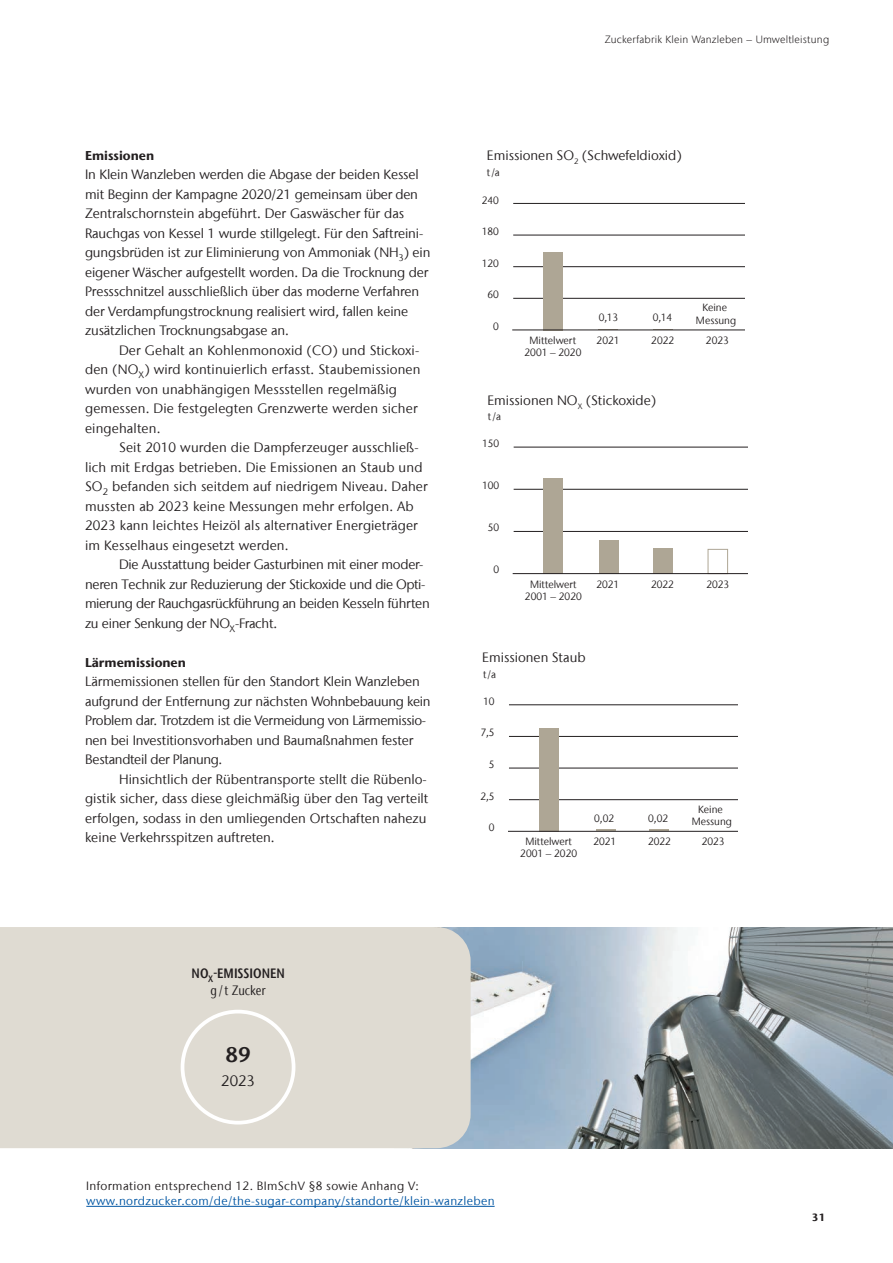
<style>
.page{position:relative;width:893px;height:1263px;background:#fff}
.page>*{position:absolute;margin:0;border:0;box-sizing:border-box;transform-origin:0 0}
.t1{font:600 21px "Stone Sans IIITC Com";color:#231f20}
.t2{font:15px "Stone Sans IIITC Com";color:#231f20}
.t3{font:13.5px/19.5px "Stone Sans IIITC Com";letter-spacing:-.01em;color:#231f20}
.t4{font:13.5px/19.5px "Stone Sans IIITC Com";letter-spacing:.01em;color:#231f20}
.t5{font:600 condensed 13.5px/16.5px "Stone Sans IIITC Com";color:#231f20;text-align:center}
.t6{font:700 12.75px "Stone Sans IIITC Com";color:#231f20}
.t7{font:12px "Stone Sans IIITC Com";letter-spacing:.03em;color:#0156a3}
.t8{font:12px "Stone Sans IIITC Com";letter-spacing:.03em;color:#231f20}
.t9{font:10.5px/12.1px "Stone Sans IIITC Com";color:#231f20;text-align:center}
.t10{font:300 10.5px "Stone Sans IIITC Com";letter-spacing:.02em;color:#231f20}
.t11{font:700 10.5px "Stone Sans IIITC Com";color:#231f20}
.s1{font-weight:400}
</style>
<div class="page">
<img style="left:471px;top:927px;width:422px;height:221px">
<div style="left:0;top:927px;width:471px;height:221px;background:#dfdbd2"></div>
<div style="left:181px;top:1010px;width:114px;height:114px;border:4px solid #fff;border-radius:50%"></div>
<hr style="left:513px;top:203px;width:231px;height:1px;background:#231f20">
<hr style="left:513px;top:266px;width:231px;height:1px;background:#231f20">
<hr style="left:513px;top:235px;width:231px;height:1px;background:#231f20">
<hr style="left:513px;top:298px;width:231px;height:1px;background:#231f20">
<div style="left:543px;top:252px;width:20px;height:78px;background:#aea695"></div>
<svg style="left:653px;top:329px;width:19px;height:1px"></svg>
<svg style="left:598px;top:329px;width:20px;height:1px"></svg>
<hr style="left:512px;top:330px;width:232px;height:1px;background:#231f20">
<hr style="left:514px;top:447px;width:233px;height:1px;background:#231f20">
<hr style="left:514px;top:489px;width:233px;height:1px;background:#231f20">
<hr style="left:514px;top:531px;width:233px;height:1px;background:#231f20">
<div style="left:708px;top:549px;width:20px;height:25px;border:1px solid #aea695"></div>
<div style="left:544px;top:478px;width:19px;height:96px;background:#aea695"></div>
<div style="left:653px;top:548px;width:19px;height:26px;background:#aea695"></div>
<div style="left:599px;top:541px;width:19px;height:33px;background:#aea695"></div>
<hr style="left:513px;top:573px;width:234px;height:1px;background:#231f20">
<hr style="left:509px;top:799px;width:228px;height:1px;background:#231f20">
<hr style="left:509px;top:736px;width:228px;height:1px;background:#231f20">
<hr style="left:509px;top:768px;width:228px;height:1px;background:#231f20">
<hr style="left:509px;top:704px;width:228px;height:1px;background:#231f20">
<div style="left:539px;top:728px;width:20px;height:103px;background:#aea695"></div>
<svg style="left:649px;top:830px;width:20px;height:1px"></svg>
<svg style="left:596px;top:830px;width:19px;height:1px"></svg>
<hr style="left:508px;top:831px;width:229px;height:1px;background:#231f20">
<hr style="left:86px;top:1206px;width:409px;height:1px;background:#0156a3">
<p class="t6" style="left:85px;top:147px;width:71px">Emissionen</p>
<p class="t3" style="left:85px;top:164px;width:347px">In Klein Wanzleben werden die Abgase der beiden Kessel mit Beginn der Kampagne 2020/21 gemeinsam über den Zentralschornstein abgeführt. Der Gaswäscher für das Rauchgas von Kessel 1 wurde stillgelegt. Für den Saftreini&shy;gungsbrüden ist zur Eliminierung von Ammoniak (NH<sub>3</sub>) ein eigener Wäscher aufgestellt worden. Da die Trocknung der Pressschnitzel ausschließlich über das moderne Verfahren der Verdampfungstrocknung realisiert wird, fallen keine zusätzlichen Trocknungsabgase an.</p>
<p class="t4" style="left:85px;top:340px;width:337px;text-indent:34px">Der Gehalt an Kohlenmonoxid (CO) und Stickoxi&shy;den (NO<sub>X</sub>) wird kontinuierlich erfasst. Staubemissionen wurden von unabhängigen Messstellen regelmäßig gemessen. Die festgelegten Grenzwerte werden sicher eingehalten.</p>
<p class="t4" style="left:85px;top:437px;width:344px;text-indent:34px">Seit 2010 wurden die Dampferzeuger ausschließ&shy;lich mit Erdgas betrieben. Die Emissionen an Staub und SO<sub>2</sub> befanden sich seitdem auf niedrigem Niveau. Daher mussten ab 2023 keine Messungen mehr erfolgen. Ab 2023 kann leichtes Heizöl als alternativer Energieträger im Kesselhaus eingesetzt werden.</p>
<p class="t3" style="left:85px;top:554px;width:346px;text-indent:34px">Die Ausstattung beider Gasturbinen mit einer moder&shy;neren Technik zur Reduzierung der Stickoxide und die Opti&shy;mierung der Rauchgasrückführung an beiden Kesseln führten zu einer Senkung der NO<sub>X</sub>-Fracht.</p>
<p class="t6" style="left:85px;top:654px;width:102px">Lärmemissionen</p>
<p class="t3" style="left:85px;top:671px;width:347px">Lärmemissionen stellen für den Standort Klein Wanzleben aufgrund der Entfernung zur nächsten Wohnbebauung kein Problem dar. Trotzdem ist die Vermeidung von Lärmemissio&shy;nen bei Investitionsvorhaben und Baumaßnahmen fester Bestandteil der Planung.</p>
<p class="t3" style="left:85px;top:769px;width:345px;text-indent:34px">Hinsichtlich der Rübentransporte stellt die Rübenlo&shy;gistik sicher, dass diese gleichmäßig über den Tag verteilt erfolgen, sodass in den umliegenden Ortschaften nahezu keine Verkehrsspitzen auftreten.</p>
<p class="t5" style="left:192px;top:965px;width:95px">NO<sub>X</sub>-EMISSIONEN <span class="s1">g /t Zucker</span></p>
<h1 class="t1" style="left:225px;top:1041px;width:27px">89</h1>
<p class="t2" style="left:221px;top:1071px;width:35px">2023</p>
<p class="t10" style="left:605px;top:32px;width:226px">Zuckerfabrik Klein Wanzleben – Umweltleistung</p>
<p class="t3" style="left:487px;top:145px;width:196px">Emissionen SO<sub>2</sub> (Schwefeldioxid)</p>
<p class="t9" style="left:487px;top:166px;width:14px">t/a</p>
<p class="t9" style="left:482px;top:194px;width:19px">240</p>
<p class="t9" style="left:482px;top:225px;width:19px">180</p>
<p class="t9" style="left:482px;top:257px;width:19px">120</p>
<p class="t9" style="left:487px;top:288px;width:13px">60</p>
<p class="t9" style="left:493px;top:320px;width:7px">0</p>
<p class="t9" style="left:524px;top:334px;width:58px">Mittelwert<br>2001 – 2020</p>
<p class="t9" style="left:599px;top:311px;width:21px">0,13</p>
<p class="t9" style="left:653px;top:311px;width:21px">0,14</p>
<p class="t9" style="left:696px;top:302px;width:42px">Keine<br>Messung</p>
<p class="t9" style="left:597px;top:334px;width:24px">2021</p>
<p class="t9" style="left:651px;top:334px;width:24px">2022</p>
<p class="t9" style="left:706px;top:334px;width:24px">2023</p>
<p class="t3" style="left:487px;top:390px;width:170px">Emissionen NO<sub>X</sub> (Stickoxide)</p>
<p class="t9" style="left:488px;top:410px;width:14px">t/a</p>
<p class="t9" style="left:482px;top:437px;width:19px">150</p>
<p class="t9" style="left:482px;top:479px;width:19px">100</p>
<p class="t9" style="left:488px;top:521px;width:13px">50</p>
<p class="t9" style="left:494px;top:564px;width:7px">0</p>
<p class="t9" style="left:525px;top:578px;width:58px">Mittelwert<br>2001 – 2020</p>
<p class="t9" style="left:596px;top:578px;width:24px">2021</p>
<p class="t9" style="left:651px;top:578px;width:24px">2022</p>
<p class="t9" style="left:706px;top:578px;width:24px">2023</p>
<p class="t3" style="left:482px;top:648px;width:105px">Emissionen Staub</p>
<p class="t9" style="left:483px;top:668px;width:14px">t/a</p>
<p class="t9" style="left:483px;top:695px;width:13px">10</p>
<p class="t9" style="left:480px;top:727px;width:16px">7,5</p>
<p class="t9" style="left:489px;top:758px;width:7px">5</p>
<p class="t9" style="left:480px;top:790px;width:16px">2,5</p>
<p class="t9" style="left:489px;top:821px;width:7px">0</p>
<p class="t9" style="left:520px;top:835px;width:58px">Mittelwert<br>2001 – 2020</p>
<p class="t9" style="left:594px;top:812px;width:22px">0,02</p>
<p class="t9" style="left:648px;top:812px;width:22px">0,02</p>
<p class="t9" style="left:692px;top:803px;width:42px">Keine<br>Messung</p>
<p class="t9" style="left:593px;top:835px;width:24px">2021</p>
<p class="t9" style="left:648px;top:835px;width:24px">2022</p>
<p class="t9" style="left:702px;top:835px;width:24px">2023</p>
<p class="t8" style="left:86px;top:1178px;width:334px">Information entsprechend 12. BImSchV §8 sowie Anhang V:</p>
<p class="t7" style="left:86px;top:1193px;width:410px">www.nordzucker.com/de/the-sugar-company/standorte/klein-wanzleben</p>
<p class="t11" style="left:812px;top:1210px;width:15px">31</p>
</div>
